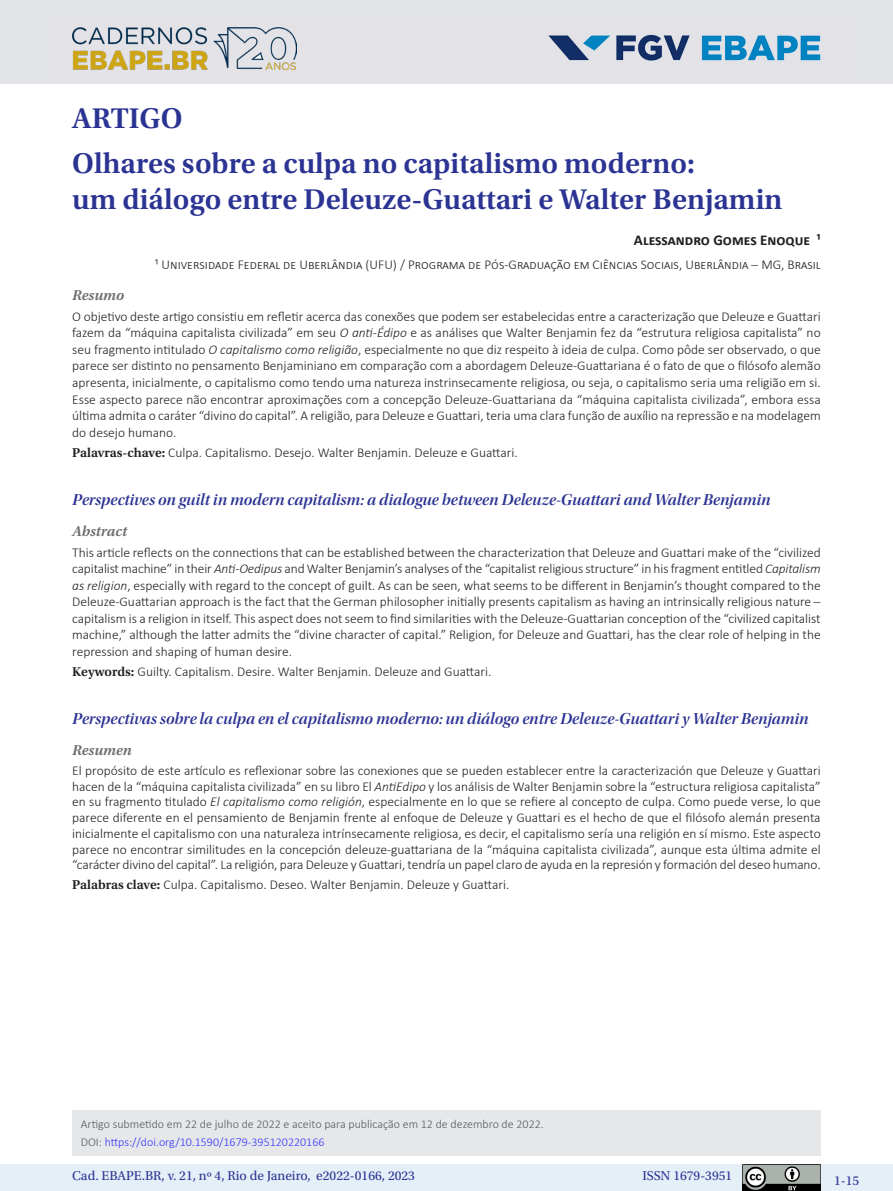
<style>
.page{position:relative;width:893px;height:1191px;background:#fff}
.page>*{position:absolute;margin:0;border:0;box-sizing:border-box;transform-origin:0 0}
._01_título_PT{font:600 30px/36px "Utopia Std";color:#2b3393}
._03_3_1_título_IN{font:16.5px "Utopia Std Semibold Disp It";color:#2b3393}
._02_autores{font:700 15px "Calibri";color:#231f20}
._03_0_titulo_resumo_abstract_resume{font:italic 600 15px "Utopia Std";color:#6c6d70}
._03_3_2_resumo_IN{font:300 13.5px/16.5px "Calibri";letter-spacing:-.01em;color:#231f20;text-align:justify}
._03_1_1_resumo_PT{font:300 13.5px/16.5px "Calibri";color:#231f20;text-align:justify}
._02_autores_-_tit{font:300 13.5px "Calibri";color:#231f20}
._03_1_2_Keywords{font:300 13.5px "Calibri";color:#231f20}
.t1{font:13.5px "Utopia Std";color:#2b3393}
._06_3_nota_de_rodape{font:300 12px "Calibri";color:#57585a}
._06_3_nota_de_rodape-2{font:300 12px "Calibri";color:#33f}
.s1{font-style:italic}
.s2{font-family:"Utopia Std";font-weight:600}
.s3{color:#57585a}
</style>
<div class="page">
<div style="left:0;top:1164px;width:893px;height:27px;background:#e4eff8"></div>
<img style="left:743px;top:1164px;width:78px;height:27px">
<div style="left:0;top:0;width:893px;height:84px;background:#e3e4e8"></div>
<img style="left:73px;top:34px;width:748px;height:36px">
<img style="left:72px;top:27px;width:225px;height:42px">
<div style="left:72px;top:1110px;width:749px;height:45px;background:#e6e7e9"></div>
<p class="_01_título_PT" style="left:72px;top:101px;width:112px">ARTIGO</p>
<p class="_01_título_PT" style="left:72px;top:145px;width:712px">Olhares sobre a culpa no capitalismo moderno:<br>um diálogo entre Deleuze-Guattari e Walter Benjamin</p>
<p class="_02_autores" style="left:634px;top:229px;width:188px">Alessandro Gomes Enoque ¹</p>
<p class="_02_autores_-_tit" style="left:155px;top:256px;width:667px">¹ Universidade Federal de Uberlândia (UFU) / Programa de Pós-Graduação em Ciências Sociais, Uberlândia – MG, Brasil</p>
<p class="_03_0_titulo_resumo_abstract_resume" style="left:72px;top:287px;width:53px">Resumo</p>
<p class="_03_1_1_resumo_PT" style="left:72px;top:308px;width:750px">O objetivo deste artigo consistiu em refletir acerca das conexões que podem ser estabelecidas entre a caracterização que Deleuze e Guattari fazem da “máquina capitalista civilizada” em seu <span class="s1">O anti-Édipo</span> e as análises que Walter Benjamin fez da “estrutura religiosa capitalista” no seu fragmento intitulado <span class="s1">O capitalismo como religião</span>, especialmente no que diz respeito à ideia de culpa. Como pôde ser observado, o que parece ser distinto no pensamento Benjaminiano em comparação com a abordagem Deleuze-Guattariana é o fato de que o filósofo alemão apresenta, inicialmente, o capitalismo como tendo uma natureza instrinsecamente religiosa, ou seja, o capitalismo seria uma religião em si.<br>Esse aspecto parece não encontrar aproximações com a concepção Deleuze-Guattariana da “máquina capitalista civilizada”, embora essa última admita o caráter “divino do capital”. A religião, para Deleuze e Guattari, teria uma clara função de auxílio na repressão e na modelagem do desejo humano.</p>
<p class="_03_1_1_resumo_PT" style="left:72px;top:444px;width:447px"><span class="s2">Palavras-chave:</span> Culpa. Capitalismo. Desejo. Walter Benjamin. Deleuze e Guattari.</p>
<p class="_03_3_1_título_IN" style="left:72px;top:491px;width:700px">Perspectives on guilt in modern capitalism: a dialogue between Deleuze-Guattari and Walter Benjamin</p>
<p class="_03_0_titulo_resumo_abstract_resume" style="left:72px;top:522px;width:57px">Abstract</p>
<p class="_03_3_2_resumo_IN" style="left:72px;top:544px;width:750px">This article reflects on the connections that can be established between the characterization that Deleuze and Guattari make of the “civilized capitalist machine” in their <span class="s1">Anti-Oedipus</span> and Walter Benjamin’s analyses of the “capitalist religious structure” in his fragment entitled <span class="s1">Capitalism as religion</span>, especially with regard to the concept of guilt. As can be seen, what seems to be different in Benjamin’s thought compared to the Deleuze-Guattarian approach is the fact that the German philosopher initially presents capitalism as having an intrinsically religious nature – capitalism is a religion in itself. This aspect does not seem to find similarities with the Deleuze-Guattarian conception of the “civilized capitalist machine,” although the latter admits the “divine character of capital.” Religion, for Deleuze and Guattari, has the clear role of helping in the repression and shaping of human desire.</p>
<p class="_03_1_2_Keywords" style="left:72px;top:663px;width:421px"><span class="s2">Keywords:</span> Guilty. Capitalism. Desire. Walter Benjamin. Deleuze and Guattari.</p>
<p class="_03_3_1_título_IN" style="left:72px;top:710px;width:738px">Perspectivas sobre la culpa en el capitalismo moderno: un diálogo entre Deleuze-Guattari y Walter Benjamin</p>
<p class="_03_0_titulo_resumo_abstract_resume" style="left:72px;top:741px;width:61px">Resumen</p>
<p class="_03_3_2_resumo_IN" style="left:72px;top:762px;width:750px;line-height:15.8px">El propósito de este artículo es reflexionar sobre las conexiones que se pueden establecer entre la caracterización que Deleuze y Guattari hacen de la “máquina capitalista civilizada” en su libro El <span class="s1">AntiEdipo</span> y los análisis de Walter Benjamin sobre la “estructura religiosa capitalista” en su fragmento titulado <span class="s1">El capitalismo como religión</span>, especialmente en lo que se refiere al concepto de culpa. Como puede verse, lo que parece diferente en el pensamiento de Benjamin frente al enfoque de Deleuze y Guattari es el hecho de que el filósofo alemán presenta inicialmente el capitalismo con una naturaleza intrínsecamente religiosa, es decir, el capitalismo sería una religión en sí mismo. Este aspecto parece no encontrar similitudes en la concepción deleuze-guattariana de la “máquina capitalista civilizada”, aunque esta última admite el “carácter divino del capital”. La religión, para Deleuze y Guattari, tendría un papel claro de ayuda en la represión y formación del deseo humano.</p>
<p class="_03_1_1_resumo_PT" style="left:72px;top:876px;width:439px"><span class="s2">Palabras clave:</span> Culpa. Capitalismo. Deseo. Walter Benjamin. Deleuze y Guattari.</p>
<p class="_06_3_nota_de_rodape" style="left:81px;top:1116px;width:464px">Artigo submetido em 22 de julho de 2022 e aceito para publicação em 12 de dezembro de 2022.</p>
<p class="_06_3_nota_de_rodape-2" style="left:81px;top:1134px;width:245px"><span class="s3">DOI:</span> https://doi.org/10.1590/1679-395120220166</p>
<p class="t1" style="left:72px;top:1168px;width:344px">Cad. EBAPE.BR, v. 21, nº 4, Rio de Janeiro, e2022-0166, 2023</p>
<p class="t1" style="left:642px;top:1168px;width:91px">ISSN 1679-3951</p>
<p class="t1" style="left:834px;top:1173px;width:27px">1-15</p>
</div>
